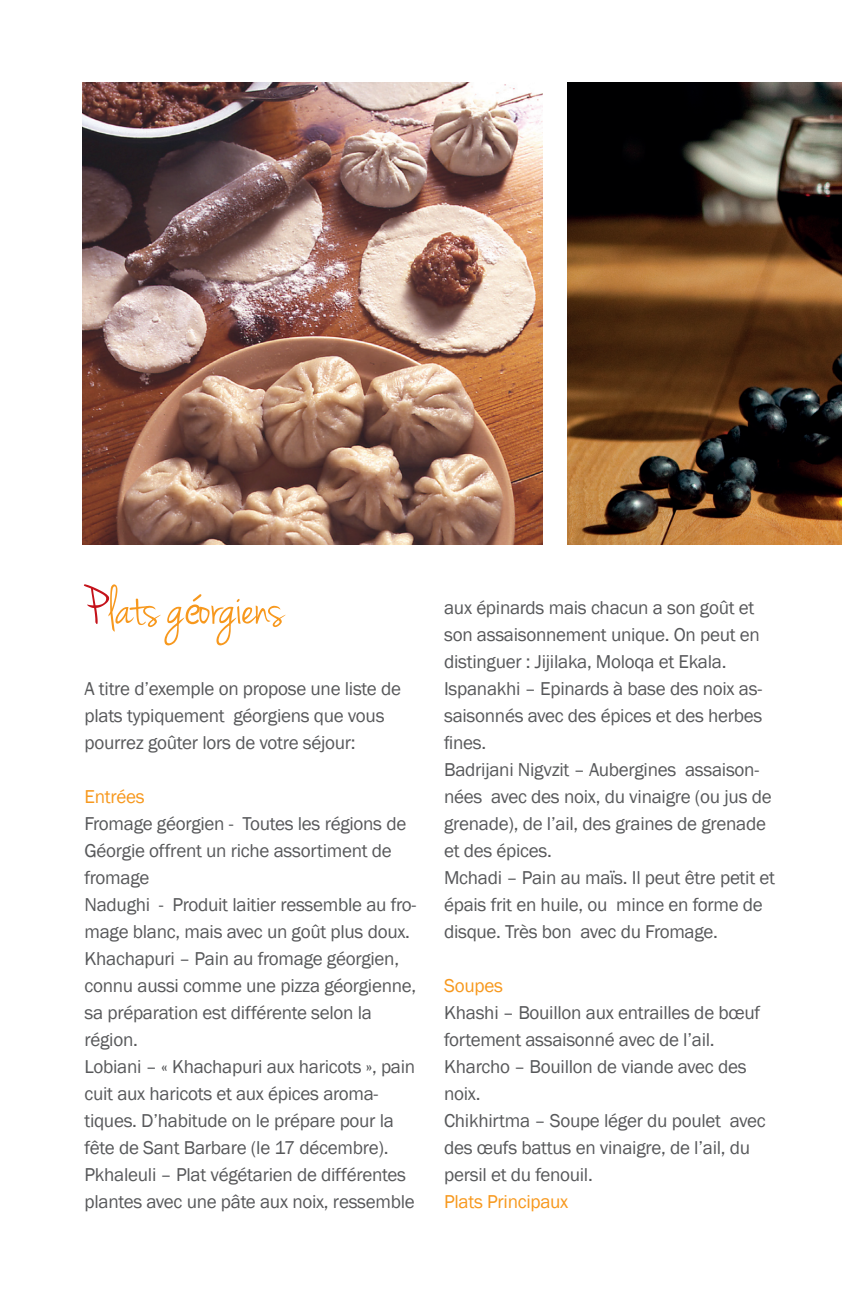
<style>
.page{position:relative;width:842px;height:1302px;background:#fff}
.page>*{position:absolute;margin:0;border:0;box-sizing:border-box;transform-origin:0 0}
.t1{font:56.25px "Jenna Sue";letter-spacing:-.015em;color:#f7981d}
.Body_Copy{font:19.12px/27px "Franklin Gothic";letter-spacing:-.015em;color:#57585a}
.Body_Copy-2{font:19.12px "Franklin Gothic";letter-spacing:-.015em;color:#f7981d}
.s1{color:#c4121a}
.s2{font-family:"Giddyup Std"}
</style>
<div class="page">
<img style="left:83px;top:83px;width:459px;height:461px">
<img style="left:568px;top:83px;width:274px;height:461px">
<p class="t1" style="left:85px;top:574px;width:201px"><span class="s1">P</span>lats g<span class="s2">é</span>orgiens</p>
<p class="Body_Copy" style="left:85px;top:675px;width:318px">A titre d’exemple on propose une liste de plats typiquement géorgiens que vous pourrez goûter lors de votre séjour:</p>
<p class="Body_Copy-2" style="left:85px;top:784px;width:62px">Entrées</p>
<p class="Body_Copy" style="left:85px;top:810px;width:323px">Fromage géorgien - Toutes les régions de<br>Géorgie offrent un riche assortiment de fromage</p>
<p class="Body_Copy" style="left:85px;top:891px;width:333px">Nadughi - Produit laitier ressemble au fro&shy;mage blanc, mais avec un goût plus doux.</p>
<p class="Body_Copy" style="left:85px;top:945px;width:333px">Khachapuri – Pain au fromage géorgien, connu aussi comme une pizza géorgienne, sa préparation est différente selon la région.</p>
<p class="Body_Copy" style="left:85px;top:1053px;width:332px">Lobiani – « Khachapuri aux haricots », pain cuit aux haricots et aux épices aroma&shy;tiques. D’habitude on le prépare pour la fête de Sant Barbare (le 17 décembre).</p>
<p class="Body_Copy" style="left:85px;top:1161px;width:332px">Pkhaleuli – Plat végétarien de différentes plantes avec une pâte aux noix, ressemble</p>
<p class="Body_Copy" style="left:444px;top:594px;width:317px">aux épinards mais chacun a son goût et son assaisonnement unique. On peut en distinguer : Jijilaka, Moloqa et Ekala.</p>
<p class="Body_Copy" style="left:444px;top:675px;width:320px;text-align:justify">Ispanakhi – Epinards à base des noix as&shy;saisonnés avec des épices et des herbes fines.</p>
<p class="Body_Copy" style="left:444px;top:756px;width:329px">Badrijani Nigvzit – Aubergines assaison&shy;nées avec des noix, du vinaigre (ou jus de grenade), de l’ail, des graines de grenade et des épices.</p>
<p class="Body_Copy" style="left:444px;top:864px;width:332px">Mchadi – Pain au maïs. Il peut être petit et épais frit en huile, ou mince en forme de disque. Très bon avec du Fromage.</p>
<p class="Body_Copy-2" style="left:444px;top:973px;width:60px">Soupes</p>
<p class="Body_Copy" style="left:444px;top:999px;width:318px">Khashi – Bouillon aux entrailles de bœuf fortement assaisonné avec de l’ail.</p>
<p class="Body_Copy" style="left:444px;top:1053px;width:304px">Kharcho – Bouillon de viande avec des noix.</p>
<p class="Body_Copy" style="left:444px;top:1107px;width:323px">Chikhirtma – Soupe léger du poulet avec des œufs battus en vinaigre, de l’ail, du persil et du fenouil.</p>
<p class="Body_Copy-2" style="left:444px;top:1189px;width:126px">Plats Principaux</p>
</div>
